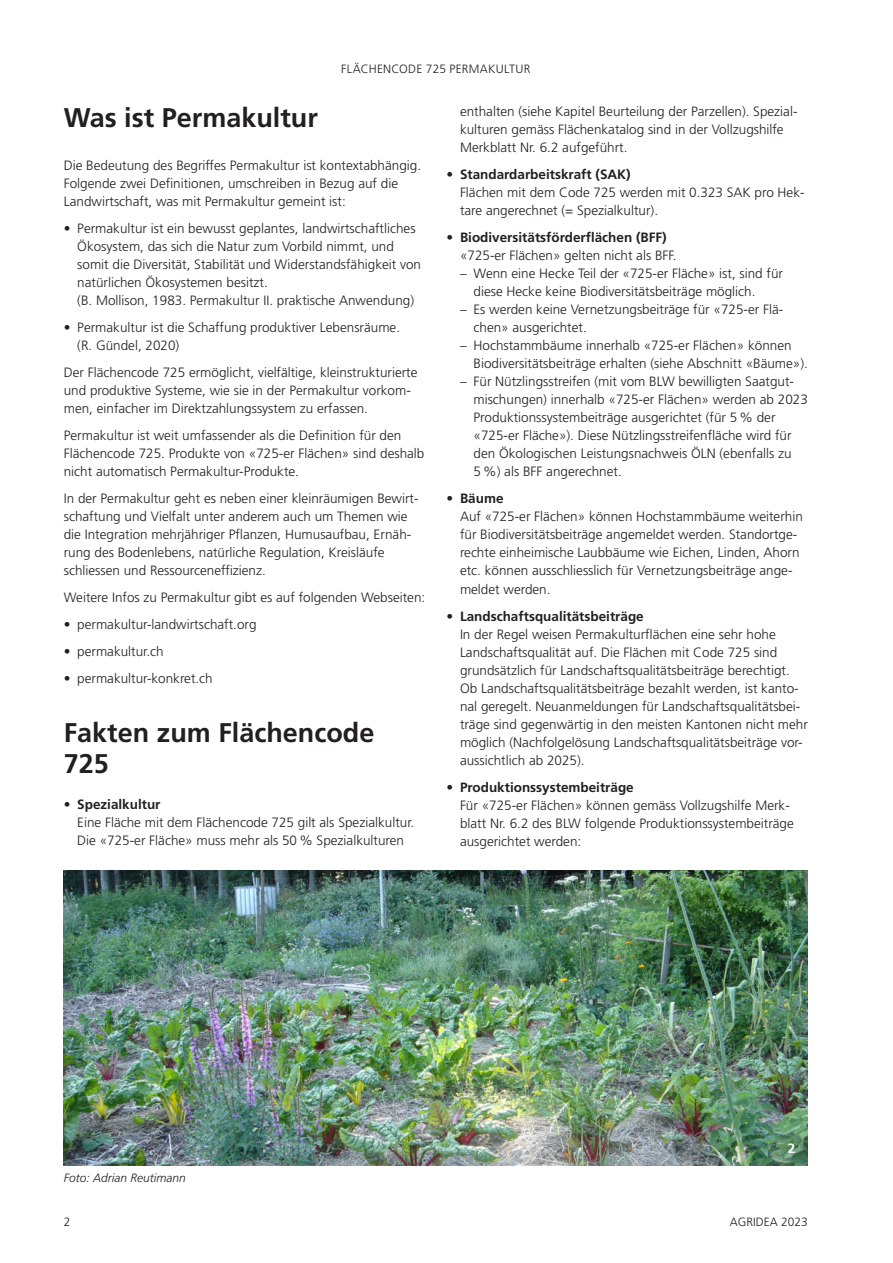
<style>
.page{position:relative;width:893px;height:1263px;background:#fff}
.page>*{position:absolute;margin:0;border:0;box-sizing:border-box;transform-origin:0 0}
.t1{font:700 27px/31.5px "Frutiger LT Pro";color:#231f20}
.post{font:300 13.5px/18px "Frutiger LT Pro";color:#231f20}
.Bild-Ziffer{font:700 13.5px "Frutiger LT Pro";color:#fff}
.t2{font:300 12px "Frutiger LT Pro";letter-spacing:.005em;color:#231f20}
.Legende_Quelle_Fussnote{font:italic 300 12px "Frutiger LT Pro";color:#231f20}
.s1{font-weight:700}
</style>
<div class="page">
<img style="left:64px;top:870px;width:744px;height:296px">
<p class="t2" style="left:341px;top:62px;width:138px">Flächencode 725 Permak</p>
<p class="t2" style="left:496px;top:62px;width:36px">ultur</p>
<p class="t1" style="left:64px;top:101px;width:256px">Was ist Permakultur</p>
<p class="post" style="left:64px;top:156px;width:359px">Die Bedeutung des Begriffes Permakultur ist kontextabhängig.<br>Folgende zwei Definitionen, umschreiben in Bezug auf die<br>Landwirtschaft, was mit Permakultur gemeint ist:</p>
<p class="post" style="left:77px;top:219px;width:345px;text-indent:-14px">• Permakultur ist ein bewusst geplantes, landwirtschaftliches Ökosystem, das sich die Natur zum Vorbild nimmt, und somit die Diversität, Stabilität und Widerstandsfähigkeit von natürlichen Ökosystemen besitzt.<br>(B. Mollison, 1983. Permakultur II. praktische Anwendung)</p>
<p class="post" style="left:77px;top:318px;width:324px;text-indent:-14px">• Permakultur ist die Schaffung produktiver Lebensräume. (R. Gündel, 2020)</p>
<p class="post" style="left:64px;top:363px;width:355px">Der Flächencode 725 ermöglicht, vielfältige, kleinstrukturierte und produktive Systeme, wie sie in der Permakultur vorkom&shy;men, einfacher im Direktzahlungssystem zu erfassen.</p>
<p class="post" style="left:64px;top:426px;width:362px">Permakultur ist weit umfassender als die Definition für den<br>Flächencode 725. Produkte von «725-er Flächen» sind deshalb nicht automatisch Permakultur-Produkte.</p>
<p class="post" style="left:64px;top:489px;width:356px">In der Permakultur geht es neben einer kleinräumigen Bewirt&shy;schaftung und Vielfalt unter anderem auch um Themen wie die Integration mehrjähriger Pflanzen, H umusaufbau, Ernäh&shy;rung des Bodenlebens, natürliche Regulation, Kreisläufe schliessen und Ressourceneffizienz.</p>
<p class="post" style="left:64px;top:588px;width:363px">Weitere Infos zu Permakultur gibt es auf folgenden Webseiten:</p>
<p class="post" style="left:64px;top:615px;width:194px">• permakultur-landwirtschaft.org</p>
<p class="post" style="left:64px;top:642px;width:102px">• permakultur.ch</p>
<p class="post" style="left:64px;top:669px;width:151px">• permakultur-konkret.ch</p>
<p class="t1" style="left:64px;top:716px;width:312px">Fakten zum Flächencode<br>725</p>
<p class="post" style="left:77px;top:795px;width:339px;text-indent:-14px">• <span class="s1">Spezialkultur<br></span>Eine Fläche mit dem Flächencode 725 gilt als Spezialkultur.<br>Die «725-er Fläche» muss mehr als 50 % Spezialkulturen</p>
<p class="post" style="left:460px;top:103px;width:339px">enthalten (siehe Kapitel Beurteilung der Parzellen). Spezial&shy;kulturen gemäss Flächenkatalog sind in der Vollzugshilfe<br>Merkblatt Nr. 6.2 aufgeführt.</p>
<p class="post" style="left:460px;top:166px;width:346px;text-indent:-14px">• <span class="s1">Standardarbeitskraft (SAK)<br></span>Flächen mit dem Code 725 werden mit 0.323 SAK pro Hek&shy;tare angerechnet (= Spezialkultur).</p>
<p class="post" style="left:460px;top:229px;width:218px;text-indent:-14px">• <span class="s1">Biodiversitätsförderflächen (BFF) </span>«725-er Flächen» gelten nicht als BFF.</p>
<p class="post" style="left:473px;top:265px;width:311px;text-indent:-14px">– Wenn eine Hecke Teil der «725-er Fläche» ist, sind für diese Hecke keine Biodiversitätsbeiträge möglich.</p>
<p class="post" style="left:473px;top:301px;width:311px;text-indent:-14px">– Es werden keine Vernetzungsbeiträge für «725-er Flä&shy;chen» ausgerichtet.</p>
<p class="post" style="left:473px;top:337px;width:336px;text-indent:-14px">– Hochstammbäume innerhalb «725-er Flächen» können<br>Biodiversitätsbeiträge erhalten (siehe Abschnitt «Bäume»).</p>
<p class="post" style="left:473px;top:373px;width:336px;text-indent:-14px">– Für Nützlingsstreifen (mit vom BLW bewilligten Saatgut&shy;mischungen) innerhalb «725-er Flächen» werden ab 2023<br>Produktionssystembeiträge ausgerichtet (für 5 % der «725-er Fläche»). Diese Nützlingsstreifenfläche wird für den Ökologischen Leistungsnachweis ÖLN (ebenfalls zu<br>5 %) als BFF angerechnet.</p>
<p class="post" style="left:460px;top:490px;width:344px;text-indent:-14px">• <span class="s1">Bäume<br></span>Auf «725-er Flächen» können Hochstammbäume weiterhin für Biodiversitätsbeiträge angemeldet werden. Standortge&shy;rechte einheimische Laubbäume wie Eichen, Linden, Ahorn etc. können ausschliesslich für Vernetzungsbeiträge ange&shy;meldet werden.</p>
<p class="post" style="left:460px;top:607px;width:349px;text-indent:-14px">• <span class="s1">Landschaftsqualitätsbeiträge<br></span>In der Regel weisen Permakulturflächen eine sehr hohe Landschaftsqualität auf. Die Flächen mit Code 725 sind grundsätzlich für Landschaftsqualitätsbeiträge berechtigt.<br>Ob Landschaftsqualitätsbeiträge bezahlt werden, ist kanto&shy;nal geregelt. Neuanmeldungen für Landschaftsqualitätsbei&shy;träge sind gegenwärtig in den meisten Kantonen nicht mehr möglich (Nachfolgelösung Landschaftsqualitätsbeiträge vor&shy;aussichtlich ab 2025).</p>
<p class="post" style="left:460px;top:778px;width:335px;text-indent:-14px">• <span class="s1">Produktionssystembeiträge<br></span>Für «725-er Flächen» können gemäss Vollzugshilfe Merk&shy;blatt Nr. 6.2 des BLW folgende Produktionssystembeiträge ausgerichtet werden:</p>
<p class="Legende_Quelle_Fussnote" style="left:64px;top:1171px;width:124px">Foto: Adrian Reutimann</p>
<p class="Bild-Ziffer" style="left:788px;top:1140px;width:9px">2</p>
<p class="t2" style="left:64px;top:1215px;width:8px">2</p>
<p class="t2" style="left:730px;top:1215px;width:80px">AGRIDEA 2023</p>
</div>
